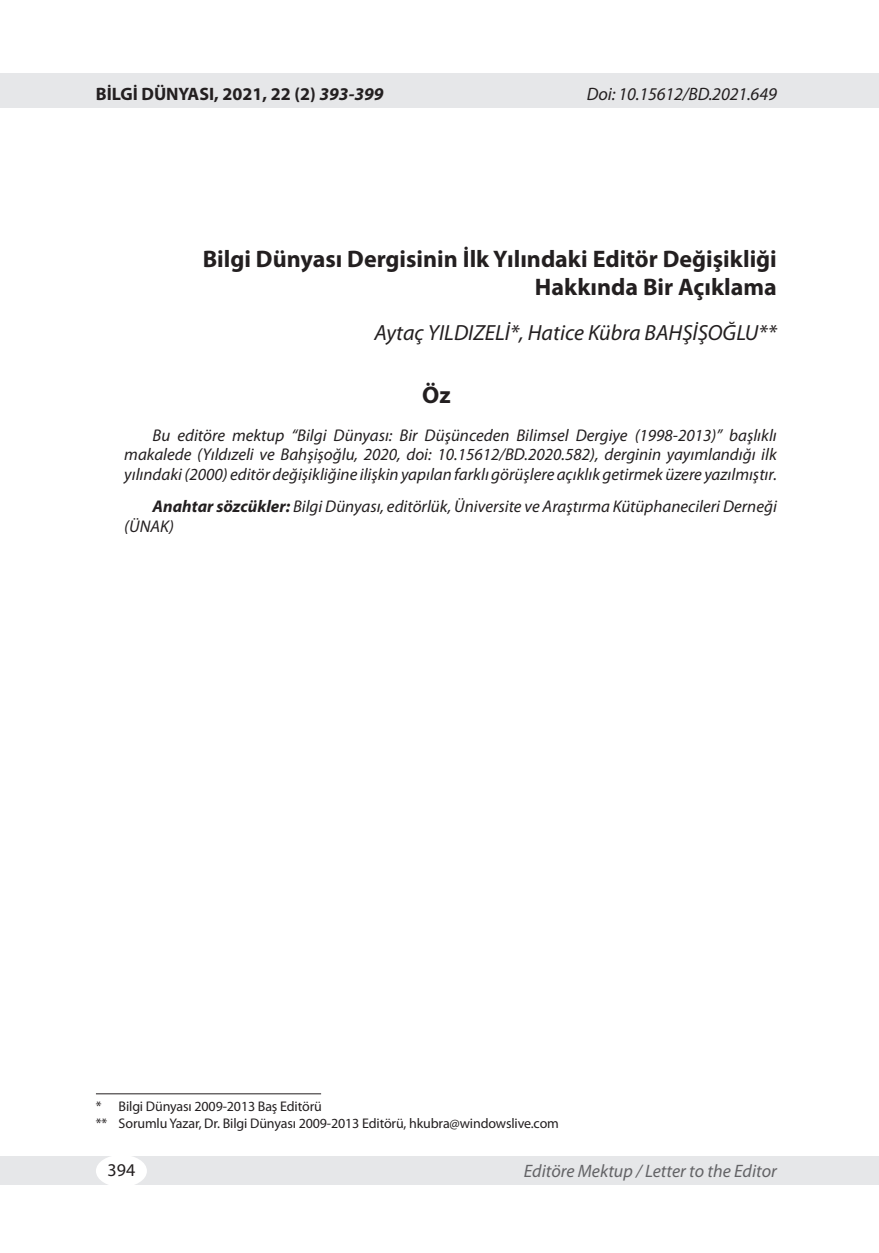
<style>
.page{position:relative;width:879px;height:1253px;background:#fff}
.page>*{position:absolute;margin:0;border:0;box-sizing:border-box;transform-origin:0 0}
.t1{font:700 24px/28px "Myriad Pro";color:#231f20;text-align:right}
.t2{font:italic 22px "Myriad Pro";color:#231f20}
.t3{font:italic 18px "Myriad Pro";color:#636366}
.t4{font:700 18px "Myriad Pro";color:#231f20}
.t5{font:italic 18px "Myriad Pro";letter-spacing:-.01em;color:#231f20}
.t6{font:18px "Myriad Pro";color:#231f20}
.t7{font:italic 17px/20px "Myriad Pro";color:#231f20;text-align:justify}
.t8{font:14px/16.8px "Myriad Pro";letter-spacing:-.01em;color:#231f20}
.s1{font-style:italic}
.s2{font-weight:700}
</style>
<div class="page">
<div style="left:0;top:74px;width:879px;height:34px;background:#e6e7e9"></div>
<div style="left:0;top:1156px;width:879px;height:28px;background:#e6e7e9"></div>
<div style="left:96px;top:1155px;width:51px;height:32px;background:#fff;border-radius:50%"></div>
<hr style="left:96px;top:1093px;width:225px;height:1px;background:#231f20">
<p class="t4" style="left:96px;top:82px;width:289px">BİLGİ DÜNYASI, 2021, 22 (2) <span class="s1">393-399</span></p>
<p class="t5" style="left:587px;top:83px;width:191px">Doi: 10.15612/BD.2021.649</p>
<h1 class="t1" style="left:203px;top:245px;width:575px">Bilgi Dünyası Dergisinin İlk Yılındaki Editör Değişikliği<br>Hakkında Bir Açıklama</h1>
<p class="t2" style="left:374px;top:319px;width:404px">Aytaç YILDIZELİ*, Hatice Kübra BAHŞİŞOĞLU**</p>
<h1 class="t1" style="left:422px;top:381px;width:30px">Öz</h1>
<p class="t7" style="left:124px;top:424px;width:654px;text-indent:28px">Bu editöre mektup “Bilgi Dünyası: Bir Düşünceden Bilimsel Dergiye (1998-2013)” başlıklı makalede (Yıldızeli ve Bahşişoğlu, 2020, doi: 10.15612/BD.2020.582), derginin yayımlandığı ilk yılındaki (2000) editör değişikliğine ilişkin yapılan farklı görüşlere açıklık getirmek üzere yazılmıştır.</p>
<p class="t7" style="left:124px;top:496px;width:654px;text-indent:28px"><span class="s2">Anahtar sözcükler:</span> Bilgi Dünyası, editörlük, Üniversite ve Araştırma Kütüphanecileri Derneği (ÜNAK)</p>
<p class="t8" style="left:96px;top:1098px;width:464px">* Bilgi Dünyası 2009-2013 Baş Editörü<br>** Sorumlu Yazar, Dr. Bilgi Dünyası 2009-2013 Editörü, hkubra@windowslive.com</p>
<p class="t6" style="left:108px;top:1159px;width:29px">394</p>
<p class="t3" style="left:524px;top:1160px;width:254px">Editöre Mektup / Letter to the Editor</p>
</div>
